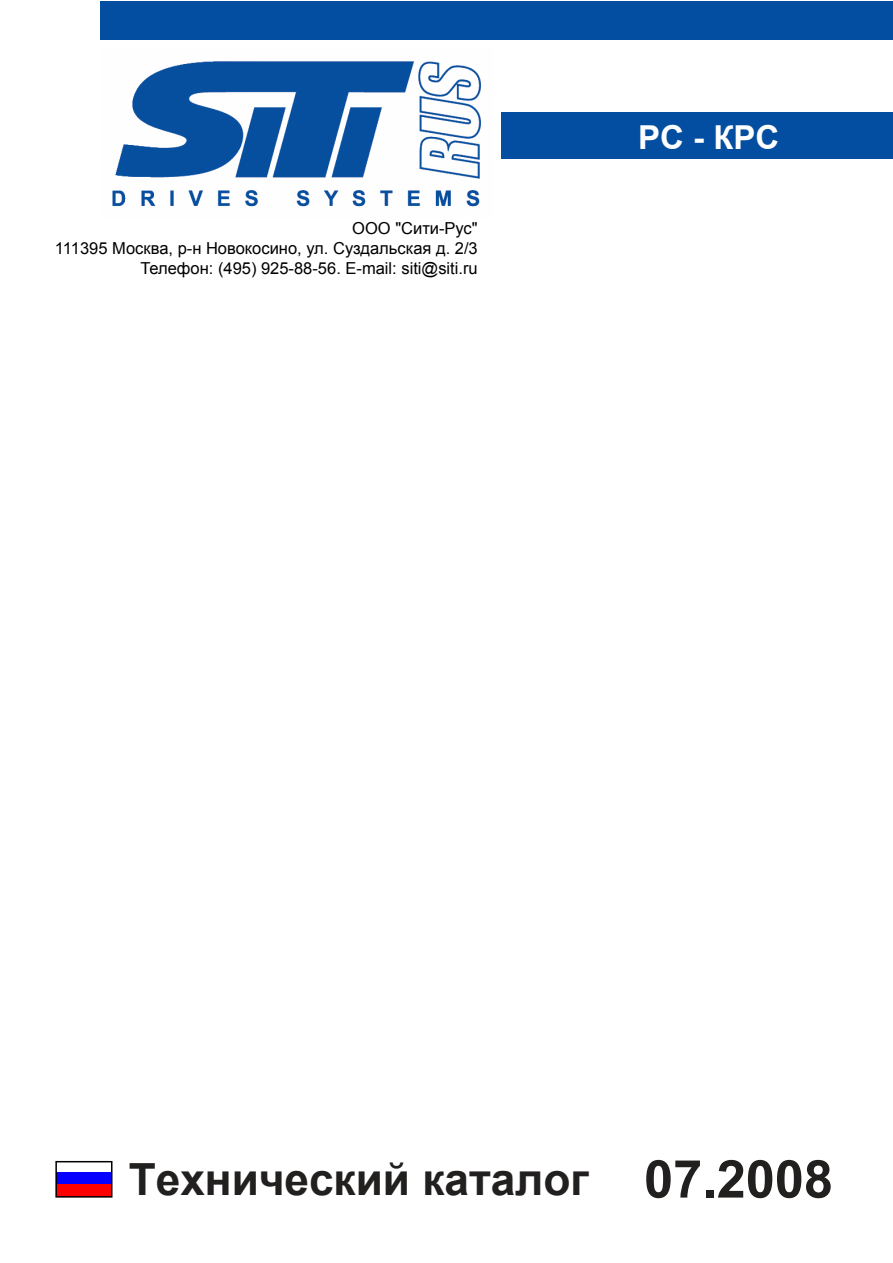
<style>
.page{position:relative;width:893px;height:1263px;background:#fff}
.page>*{position:absolute;margin:0;border:0;box-sizing:border-box;transform-origin:0 0}
.t1{font:700 44.25px "Arial";color:#221f1f}
.t2{font:700 33px "Arial";color:#fff}
.t3{font:16.5px/19.8px "Arial";color:#000;text-align:right}
.s1{font-size:52.5px}
</style>
<div class="page">
<div style="left:101px;top:1px;width:792px;height:39px;background:#034ea0"></div>
<div style="left:502px;top:112px;width:391px;height:47px;background:#034ea0"></div>
<img style="left:112px;top:61px;width:369px;height:146px">
<div style="left:56px;top:1172px;width:56px;height:13px;background:#0600ff"></div>
<div style="left:56px;top:1185px;width:56px;height:12px;background:#f00"></div>
<div style="left:55px;top:1161px;width:57px;height:36px;border:2px solid #000"></div>
<p class="t3" style="left:55px;top:218px;width:424px">ООО "Сити-Рус"<br>111395 Москва, р-н Новокосино, ул. Суздальская д. 2/3<br>Телефон: (495) 925-88-56. E-mail: siti@siti.ru</p>
<h2 class="t2" style="left:638px;top:115px;width:143px">РС - КРС</h2>
<h1 class="t1" style="left:129px;top:1150px;width:706px">Технический каталог <span class="s1">07.2008</span></h1>
</div>
